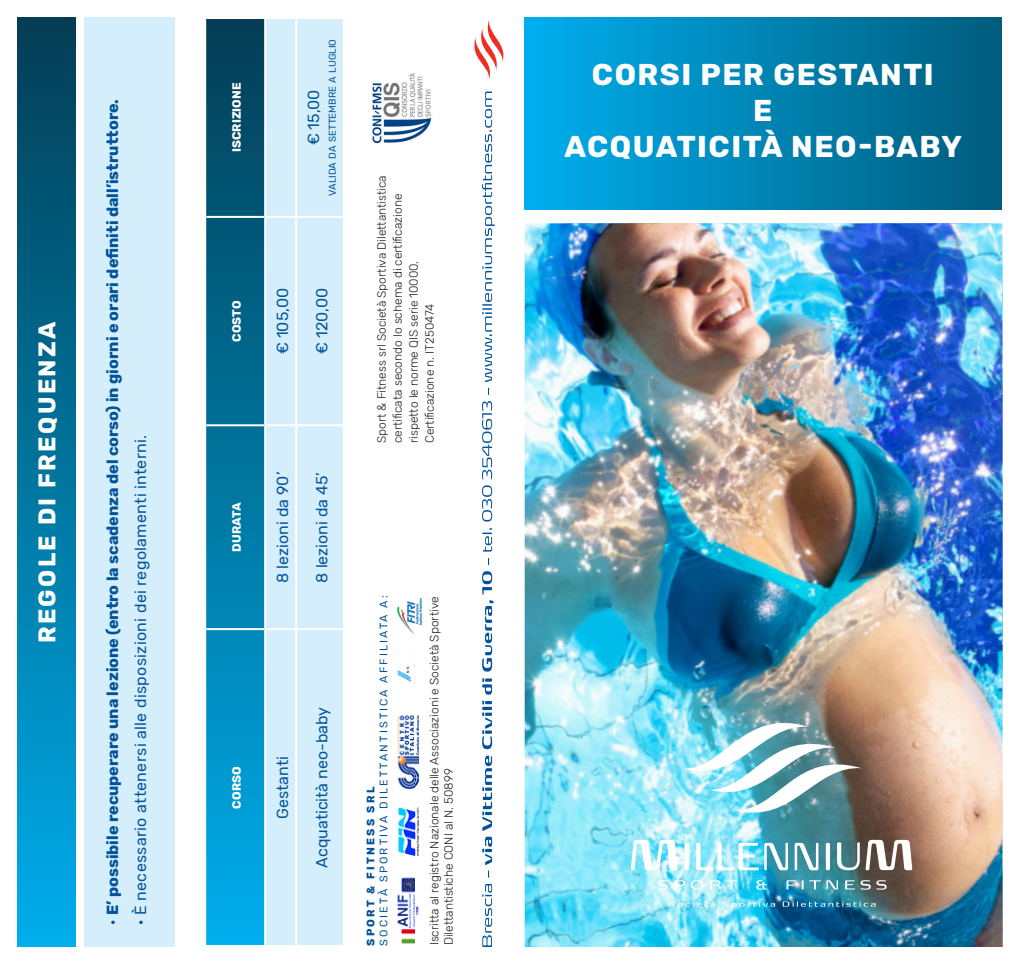
<style>
.page{position:relative;width:1021px;height:964px;background:#fff}
.page>*{position:absolute;margin:0;border:0;box-sizing:border-box;transform-origin:0 0}
.t1{font:700 30px "Rubik";letter-spacing:.05em;color:#fff}
.t2{font:700 24px "Rubik";letter-spacing:.1em;color:#fff}
.t3{font:16px "Rubik";letter-spacing:.015em;color:#01529a}
.t4{font:700 16px "Rubik";color:#01529a}
.t5{font:300 12px "Rubik";color:#231f20}
.t6{font:700 12px "Rubik";color:#fff}
.t7{font:10.8px "Rubik";letter-spacing:.2em;color:#01529a}
.t8{font:700 10.8px "Rubik";letter-spacing:.2em;color:#01529a}
.t9{font:9.8px "Rubik";color:#01529a}
.s1{font-weight:400}
</style>
<div class="page">
<div style="left:524px;top:17px;width:477px;height:192px;background:linear-gradient(to right,#00afef,#005c7c)"></div>
<div style="left:17px;top:17px;width:59px;height:930px;background:linear-gradient(to bottom,#023e55,#00adec)"></div>
<div style="left:84px;top:17px;width:90px;height:930px;background:#d4effb"></div>
<svg style="left:482px;top:91px;width:12px;height:856px"></svg>
<svg style="left:474px;top:20px;width:30px;height:59px"></svg>
<svg style="left:206px;top:19px;width:58px;height:926px;background:#0176a1"></svg>
<div style="left:266px;top:19px;width:77px;height:926px;background:#d4effb"></div>
<hr style="left:206px;top:628px;width:58px;height:2px;background:#fff">
<hr style="left:206px;top:424px;width:58px;height:2px;background:#fff">
<hr style="left:206px;top:216px;width:58px;height:2px;background:#fff">
<hr style="left:266px;top:628px;width:29px;height:2px;background:#fff">
<hr style="left:266px;top:424px;width:29px;height:2px;background:#fff">
<hr style="left:266px;top:216px;width:29px;height:2px;background:#fff">
<hr style="left:295px;top:629px;width:2px;height:318px;background:#fff">
<hr style="left:295px;top:425px;width:2px;height:204px;background:#fff">
<hr style="left:297px;top:628px;width:46px;height:2px;background:#fff">
<hr style="left:295px;top:217px;width:2px;height:208px;background:#fff">
<hr style="left:297px;top:424px;width:46px;height:2px;background:#fff">
<hr style="left:295px;top:17px;width:2px;height:200px;background:#fff">
<hr style="left:297px;top:216px;width:46px;height:2px;background:#fff">
<img style="left:524px;top:223px;width:478px;height:724px">
<img style="left:397px;top:660px;width:22px;height:284px">
<img style="left:372px;top:73px;width:60px;height:71px">
<img style="left:682px;top:707px;width:179px;height:118px">
<svg style="left:696px;top:843px;width:62px;height:27px"></svg>
<svg style="left:764px;top:843px;width:24px;height:27px"></svg>
<svg style="left:794px;top:843px;width:24px;height:27px"></svg>
<div style="left:825px;top:843px;width:5px;height:27px;background:#fff;border-radius:2px"></div>
<svg style="left:837px;top:842px;width:22px;height:28px"></svg>
<svg style="left:865px;top:840px;width:47px;height:30px"></svg>
<svg style="left:684px;top:843px;width:4px;height:27px"></svg>
<svg style="left:630px;top:840px;width:47px;height:30px"></svg>
<svg style="left:669px;top:901px;width:46px;height:6px"></svg>
<svg style="left:722px;top:901px;width:53px;height:7px"></svg>
<svg style="left:782px;top:901px;width:93px;height:6px"></svg>
<svg style="left:657px;top:880px;width:11px;height:9px"></svg>
<svg style="left:674px;top:880px;width:29px;height:10px"></svg>
<svg style="left:710px;top:880px;width:27px;height:9px"></svg>
<svg style="left:756px;top:880px;width:11px;height:9px"></svg>
<svg style="left:786px;top:880px;width:17px;height:9px"></svg>
<svg style="left:809px;top:880px;width:11px;height:9px"></svg>
<svg style="left:826px;top:880px;width:12px;height:9px"></svg>
<svg style="left:845px;top:880px;width:25px;height:9px"></svg>
<svg style="left:876px;top:880px;width:10px;height:9px"></svg>
<img style="left:397px;top:598px;width:25px;height:37px">
<p class="t2" style="left:33px;top:643px;width:323px;rotate:-90deg">REGOLE DI FREQUENZA</p>
<p class="t4" style="left:103px;top:925px;width:827px;rotate:-90deg"><span class="s1">·</span> E’ possibile recuperare una lezione (entro la scadenza del corso) in giorni e orari definiti dall’istruttore.</p>
<p class="t3" style="left:132px;top:925px;width:492px;rotate:-90deg">· È necessario attenersi alle disposizioni dei regolamenti interni.</p>
<p class="t6" style="left:229px;top:152px;width:71px;rotate:-90deg">ISCRIZIONE</p>
<p class="t6" style="left:229px;top:342px;width:43px;rotate:-90deg">COSTO</p>
<p class="t6" style="left:229px;top:551px;width:50px;rotate:-90deg">DURATA</p>
<p class="t6" style="left:229px;top:808px;width:43px;rotate:-90deg">CORSO</p>
<p class="t3" style="left:304px;top:145px;width:57px;rotate:-90deg">€ 15,00</p>
<p class="t9" style="left:327px;top:196px;width:158px;rotate:-90deg">valida da settembre a luglio</p>
<p class="t3" style="left:273px;top:354px;width:68px;rotate:-90deg">€ 105,00</p>
<p class="t3" style="left:313px;top:354px;width:67px;rotate:-90deg">€ 120,00</p>
<p class="t3" style="left:273px;top:583px;width:112px;rotate:-90deg">8 lezioni da 90’</p>
<p class="t3" style="left:313px;top:582px;width:112px;rotate:-90deg">8 lezioni da 45’</p>
<p class="t3" style="left:273px;top:819px;width:64px;rotate:-90deg">Gestanti</p>
<p class="t3" style="left:313px;top:867px;width:162px;rotate:-90deg">Acquaticità neo-baby</p>
<p class="t5" style="left:375px;top:443px;width:269px;rotate:-90deg">Sport &amp; Fitness srl Società Sportiva Dilettantistica</p>
<p class="t5" style="left:391px;top:443px;width:251px;rotate:-90deg">certificata secondo lo schema di certificazione</p>
<p class="t5" style="left:407px;top:443px;width:184px;rotate:-90deg">rispetto le norme QIS serie 10000.</p>
<p class="t5" style="left:423px;top:443px;width:141px;rotate:-90deg">Certificazione n. IT250474</p>
<p class="t7" style="left:378px;top:945px;width:351px;rotate:-90deg">SOCIETÀ SPORTIVA DILETTANTISTICA AFFILIATA A:</p>
<p class="t5" style="left:427px;top:945px;width:350px;rotate:-90deg">Iscritta al registro Nazionale delle Associazioni e Società Sportive</p>
<p class="t5" style="left:442px;top:945px;width:178px;rotate:-90deg">Dilettantistiche CONI al N. 50899</p>
<p class="t8" style="left:364px;top:945px;width:160px;rotate:-90deg">SPORT &amp; FITNESS SRL</p>
<p class="t1" style="left:592px;top:57px;width:343px">CORSI PER GESTANTI</p>
<p class="t1" style="left:753px;top:93px;width:21px">E</p>
<p class="t1" style="left:564px;top:129px;width:399px">ACQUATICITÀ NEO-BABY</p>
</div>
